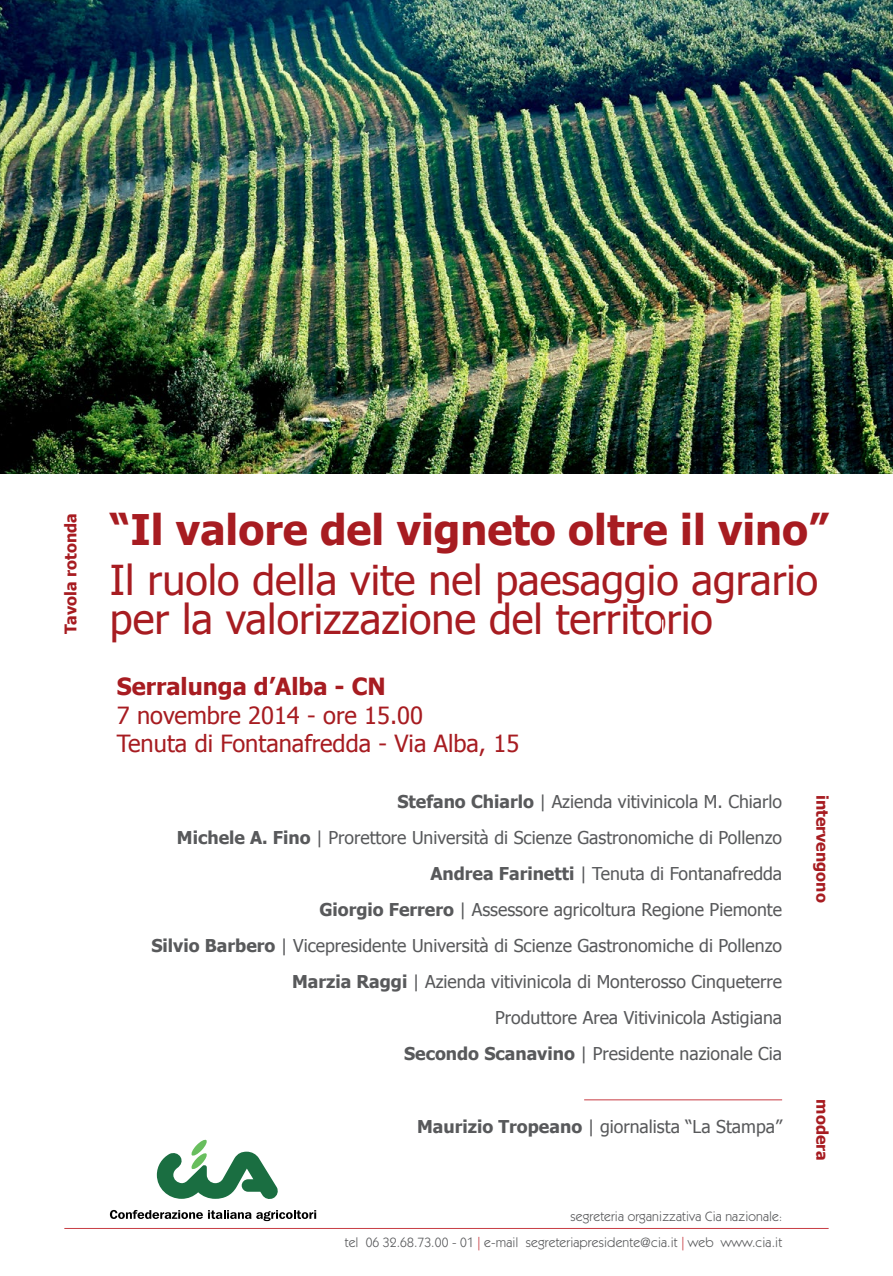
<style>
.page{position:relative;width:893px;height:1276px;background:#fff}
.page>*{position:absolute;margin:0;border:0;box-sizing:border-box;transform-origin:0 0}
.t1{font:700 42.15px "Tahoma";color:#a71c21}
.t2{font:41.1px "Tahoma";color:#a71c21}
.t3{font:23.7px/28.3px "Tahoma";color:#a71c21}
.t4{font:700 23.7px "Tahoma";color:#a71c21}
.t5{font:17.7px/36px "Tahoma";color:#58595b;text-align:right}
.t6{font:700 16.05px "Tahoma";color:#a71c21}
.t7{font:13.5px "ITC Kabel Std";letter-spacing:.01em;color:#58595b}
.s1{font-weight:700}
.s2{font-size:12px}
.s3{color:#c83c43}
</style>
<div class="page">
<img style="left:0;top:0;width:893px;height:473px">
<hr style="left:64px;top:1228px;width:765px;height:1px;background:#c83c43">
<svg style="left:157px;top:1139px;width:121px;height:60px"></svg>
<svg style="left:110px;top:1210px;width:206px;height:11px"></svg>
<hr style="left:584px;top:1099px;width:198px;height:1px;background:#c83c43">
<p class="t6" style="left:60px;top:634px;width:123px;rotate:-90deg">Tavola rotonda</p>
<h1 class="t1" style="left:110px;top:500px;width:720px">“Il valore del vigneto oltre il vino”</h1>
<h2 class="t2" style="left:110px;top:554px;width:710px">Il ruolo della vite nel paesaggio agrario</h2>
<h2 class="t2" style="left:110px;top:593px;width:604px">per la valorizzazione del territorio</h2>
<h3 class="t4" style="left:117px;top:670px;width:270px">Serralunga d’Alba - CN</h3>
<h3 class="t3" style="left:117px;top:700px;width:404px">7 novembre 2014 - ore 15.00<br>Tenuta di Fontanafredda - Via Alba, 15</h3>
<p class="t5" style="left:151px;top:783px;width:632px"><span class="s1">Stefano Chiarlo</span> | Azienda vitivinicola M. Chiarlo<br><span class="s1">Michele A. Fino</span> | Prorettore Università di Scienze Gastronomiche di Pollenzo <span class="s1">Andrea Farinetti</span> | Tenuta di Fontanafredda<br><span class="s1">Giorgio Ferrero</span> | Assessore agricoltura Regione Piemonte<br><span class="s1">Silvio Barbero</span> | Vicepresidente Università di Scienze Gastronomiche di Pollenzo <span class="s1">Marzia Raggi</span> | Azienda vitivinicola di Monterosso Cinqueterre<br>Produttore Area Vitivinicola Astigiana<br><span class="s1">Secondo Scanavino</span> | Presidente nazionale Cia</p>
<p class="t6" style="left:833px;top:795px;width:109px;rotate:90deg">intervengono</p>
<p class="t5" style="left:417px;top:1107px;width:366px"><span class="s1">Maurizio Tropeano</span> | giornalista “La Stampa”</p>
<p class="t7" style="left:570px;top:1208px;width:213px">segreteria organizzativa Cia nazionale<span class="s2">:</span></p>
<p class="t7" style="left:345px;top:1234px;width:439px">tel 06 32.68.73.00 - 01 <span class="s3">|</span> e-mail segreteriapresidente@cia.it <span class="s3">|</span> web www.cia.it</p>
<p class="t6" style="left:833px;top:1099px;width:63px;rotate:90deg">modera</p>
</div>
